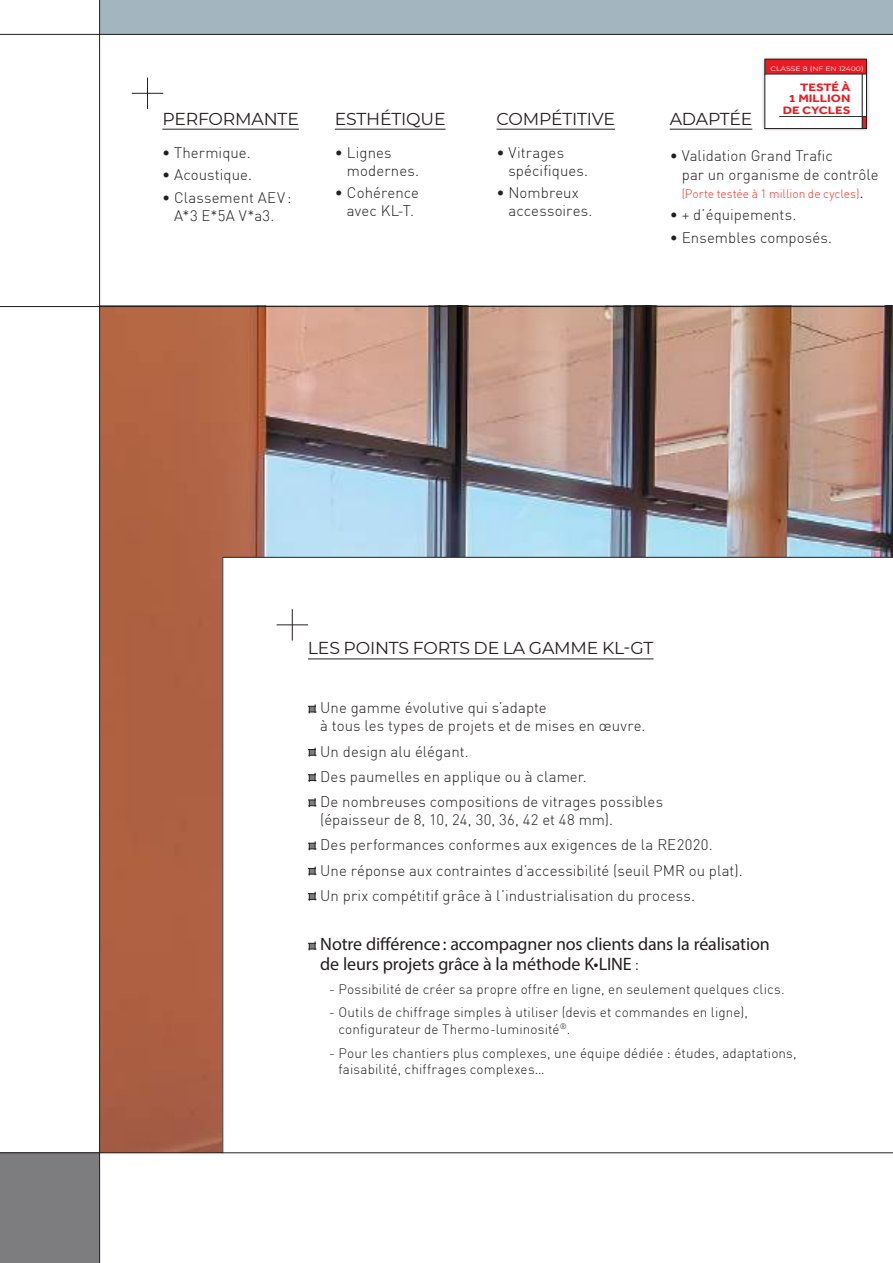
<style>
.page{position:relative;width:893px;height:1263px;background:#fff}
.page>*{position:absolute;margin:0;border:0;box-sizing:border-box;transform-origin:0 0}
.t1{font:18px/19.5px "Myriad Pro";letter-spacing:-.01em;color:#241f1f}
.t2{font:17.25px "Montserrat";letter-spacing:-.01em;color:#241f1f}
.t3{font:300 15px/18px "DIN";letter-spacing:.005em;color:#241f1f}
.t4{font:300 13.5px/16.5px "DIN";letter-spacing:.01em;color:#241f1f}
.t5{font:300 12px "DIN";letter-spacing:-.005em;color:#f03023}
.t6{font:700 11.1px/11.6px "Effra";color:#eb1b24;text-align:right;scale:1.18 1}
.t7{font:6.45px "Montserrat";color:#fff;scale:1.18 1}
.s1{font-size:16.5px;color:#241f1f}
.s2{font-family:"DIN";font-weight:300}
</style>
<div class="page">
<img style="left:100px;top:305px;width:793px;height:847px">
<div style="left:100px;top:0;width:793px;height:34px;background:#a3b5bf"></div>
<div style="left:0;top:1152px;width:99px;height:111px;background:#7d7c7e"></div>
<hr style="left:0;top:34px;width:893px;height:1px;background:#241f1f">
<hr style="left:0;top:306px;width:893px;height:1px;background:#241f1f">
<hr style="left:147px;top:78px;width:1px;height:31px;background:#241f1f">
<hr style="left:132px;top:93px;width:31px;height:1px;background:#241f1f">
<hr style="left:162px;top:129px;width:137px;height:1px;background:#241f1f">
<hr style="left:335px;top:129px;width:111px;height:1px;background:#241f1f">
<hr style="left:496px;top:129px;width:119px;height:1px;background:#241f1f">
<hr style="left:670px;top:129px;width:82px;height:1px;background:#241f1f">
<div style="left:223px;top:557px;width:670px;height:597px;background:#fff"></div>
<hr style="left:292px;top:609px;width:1px;height:31px;background:#241f1f">
<hr style="left:277px;top:624px;width:31px;height:1px;background:#241f1f">
<hr style="left:308px;top:658px;width:345px;height:1px;background:#241f1f">
<svg style="left:308px;top:704px;width:8px;height:9px"></svg>
<svg style="left:308px;top:748px;width:8px;height:9px"></svg>
<svg style="left:308px;top:773px;width:8px;height:9px"></svg>
<svg style="left:308px;top:798px;width:8px;height:9px"></svg>
<svg style="left:308px;top:841px;width:8px;height:9px"></svg>
<svg style="left:308px;top:866px;width:8px;height:9px"></svg>
<svg style="left:308px;top:892px;width:8px;height:9px"></svg>
<svg style="left:308px;top:941px;width:8px;height:9px"></svg>
<hr style="left:222px;top:557px;width:671px;height:1px;background:#241f1f">
<hr style="left:222px;top:557px;width:1px;height:596px;background:#241f1f">
<hr style="left:0;top:1152px;width:893px;height:1px;background:#241f1f">
<hr style="left:99px;top:0;width:1px;height:1263px;background:#241f1f">
<div style="left:761px;top:56px;width:109px;height:76px;background:#241f1f;opacity:.3"></div>
<svg style="left:767px;top:61px;width:97px;height:66px"></svg>
<div style="left:765px;top:59px;width:101px;height:70px;border:1px solid #241f1f"></div>
<p class="t2" style="left:162px;top:107px;width:138px">PERFORMANTE</p>
<p class="t2" style="left:335px;top:107px;width:112px">ESTHÉTIQUE</p>
<p class="t2" style="left:496px;top:107px;width:120px">COMPÉTITIVE</p>
<p class="t2" style="left:670px;top:107px;width:84px">ADAPTÉE</p>
<p class="t7" style="left:771px;top:64px;width:80px">CLASSE 8 (NF EN 12400)</p>
<p class="t6" style="left:783px;top:81px;width:59px">TESTÉ À<br>1 MILLION<br>DE CYCLES</p>
<p class="t3" style="left:162px;top:144px;width:90px">• Thermique.</p>
<p class="t3" style="left:162px;top:166px;width:91px">• Acoustique.</p>
<p class="t3" style="left:162px;top:188px;width:131px;text-align:center">• Classement AEV:<br>A*3 E*5A V*a3.</p>
<p class="t3" style="left:347px;top:144px;width:74px;text-indent:-12px">• Lignes modernes.</p>
<p class="t3" style="left:335px;top:184px;width:86px;text-align:center">• Cohérence avec KL-T.</p>
<p class="t3" style="left:508px;top:144px;width:81px;text-indent:-12px">• Vitrages spécifiques.</p>
<p class="t3" style="left:508px;top:184px;width:85px;text-indent:-12px">• Nombreux accessoires.</p>
<p class="t3" style="left:682px;top:145px;width:198px;line-height:19.5px;text-indent:-12px">• Validation Grand Trafic<br>par un organisme de contrôle</p>
<p class="t5" style="left:682px;top:186px;width:184px">(Porte testée à 1 million de cycles)<span class="s1">.</span></p>
<p class="t3" style="left:670px;top:206px;width:128px">• + d’équipements.</p>
<p class="t3" style="left:670px;top:228px;width:164px">• Ensembles composés.</p>
<p class="t2" style="left:308px;top:636px;width:347px">LES POINTS FORTS DE LA GAMME KL-GT</p>
<p class="t3" style="left:320px;top:699px;width:327px">Une gamme évolutive qui s’adapte<br>à tous les types de projets et de mises en œuvre.</p>
<p class="t3" style="left:320px;top:738px;width:344px;line-height:25.2px">Un design alu élégant.<br>Des paumelles en applique ou à clamer.<br>De nombreuses compositions de vitrages possibles</p>
<p class="t3" style="left:320px;top:807px;width:424px;line-height:25.2px">(épaisseur de 8, 10, 24, 30, 36, 42 et 48 mm).<br>Des performances conformes aux exigences de la RE2020.<br>Une réponse aux contraintes d’accessibilité (seuil PMR ou plat).<br>Un prix compétitif grâce à l’industrialisation du process.</p>
<p class="t1" style="left:320px;top:934px;width:451px">Notre différence: accompagner nos clients dans la réalisation de leurs projets grâce à la méthode K•LINE <span class="s2">:</span></p>
<p class="t4" style="left:329px;top:980px;width:457px">- Possibilité de créer sa propre offre en ligne, en seulement quelques clics.</p>
<p class="t4" style="left:338px;top:1004px;width:411px;text-indent:-9px">- Outils de chiffrage simples à utiliser (devis et commandes en ligne), configurateur de Thermo-luminosité<sup>®</sup>.</p>
<p class="t4" style="left:338px;top:1044px;width:460px;text-indent:-9px">- Pour les chantiers plus complexes, une équipe dédiée : études, adaptations, faisabilité, chiffrages complexes…</p>
</div>
